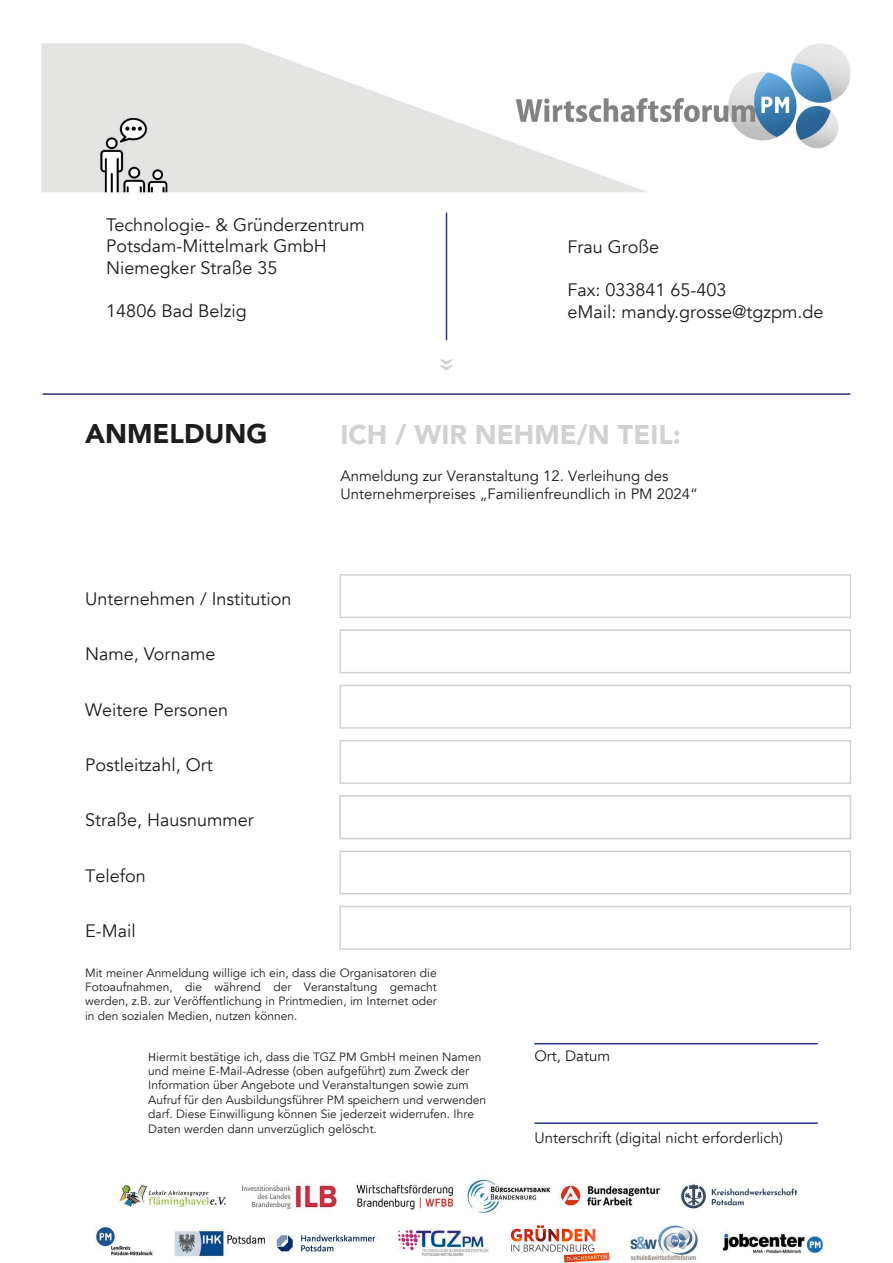
<style>
.page{position:relative;width:893px;height:1263px;background:#fff}
.page>*{position:absolute;margin:0;border:0;box-sizing:border-box;transform-origin:0 0}
.t1{font:900 27px "Avenir";color:#d1d1d1}
.t2{font:900 27px "Avenir";color:#1d1d1b}
.t3{font:18px/21.6px "Avenir";color:#1d1d1b}
.t4{font:15px/18px "Avenir";color:#1d1d1b}
.t5{font:12px/14.4px "Avenir";color:#1d1d1b;text-align:justify}
.s1{font-family:"Imprima"}
</style>
<div class="page">
<img style="left:41px;top:43px;width:811px;height:1002px">
<hr style="left:446px;top:213px;width:1px;height:127px;background:#283583">
<hr style="left:43px;top:393px;width:807px;height:2px;background:#283583">
<hr style="left:534px;top:1122px;width:284px;height:2px;background:#283583">
<hr style="left:534px;top:1043px;width:284px;height:1px;background:#283583">
<svg style="left:440px;top:359px;width:13px;height:11px"></svg>
<div style="left:339px;top:574px;width:512px;height:44px;background:#fff;border:2px solid #d1d1d1"></div>
<div style="left:339px;top:629px;width:512px;height:44px;background:#fff;border:2px solid #d1d1d1"></div>
<div style="left:339px;top:685px;width:512px;height:44px;background:#fff;border:2px solid #d1d1d1"></div>
<div style="left:339px;top:740px;width:512px;height:44px;background:#fff;border:2px solid #d1d1d1"></div>
<div style="left:339px;top:850px;width:512px;height:44px;background:#fff;border:2px solid #d1d1d1"></div>
<div style="left:339px;top:906px;width:512px;height:44px;background:#fff;border:2px solid #d1d1d1"></div>
<div style="left:339px;top:795px;width:512px;height:44px;background:#fff;border:2px solid #d1d1d1"></div>
<img style="left:95px;top:1178px;width:729px;height:85px">
<h2 class="t3" style="left:106px;top:214px;width:260px">Technologie- &amp; Gründerzentrum<br>Potsdam-Mittelmark GmbH<br>Niemegker Straße 35</h2>
<h2 class="t3" style="left:106px;top:300px;width:142px">14806 Bad Belzig</h2>
<p class="t3" style="left:567px;top:236px;width:93px">Frau Große</p>
<p class="t3" style="left:567px;top:279px;width:258px">Fax: 033841 65-403<br>eMail: mandy.grosse@tgzpm.de</p>
<p class="t2" style="left:85px;top:410px;width:184px">ANMELDUNG</p>
<h2 class="t3" style="left:85px;top:588px;width:208px">Unternehmen / Institution</h2>
<h2 class="t3" style="left:85px;top:644px;width:132px">Name, Vorname</h2>
<h2 class="t3" style="left:85px;top:699px;width:144px">Weitere Personen</h2>
<h2 class="t3" style="left:85px;top:754px;width:129px">Postleitzahl, Ort</h2>
<h2 class="t3" style="left:85px;top:809px;width:170px">Straße, Hausnummer</h2>
<h2 class="t3" style="left:85px;top:865px;width:62px">Telefon</h2>
<h1 class="t1" style="left:340px;top:411px;width:342px">ICH / WIR NEHME/N TEIL:</h1>
<p class="t4" style="left:340px;top:467px;width:359px">Anmeldung zur Veranstaltung 12. Verleihung des<br>Unternehmerpreises „Familienfreundlich in PM 2024“</p>
<h2 class="t3" style="left:85px;top:920px;width:52px">E-Mail</h2>
<p class="t5" style="left:85px;top:965px;width:353px">Mit meiner Anmeldung willige ich ein, dass die Organisatoren die Fotoaufnahmen, die während der Veranstaltung gemacht werden, z.B. zur Veröffentlichung in Printmedien, im Internet oder in den sozialen Medien, nutzen können.</p>
<p class="t5" style="left:148px;top:1049px;width:339px;text-align:left"><span class="s1">H</span>iermit bestätige ich, dass die TGZ PM GmbH meinen Namen und meine E-Mail-Adresse (oben aufgeführt) zum Zweck der Information über Angebote und Veranstaltungen sowie zum Aufruf für den Ausbildungsführer PM speichern und verwenden darf. Diese Einwilligung können Sie jederzeit widerrufen. Ihre Daten werden dann unverzüglich gelöscht.</p>
<p class="t4" style="left:534px;top:1047px;width:77px">Ort, Datum</p>
<p class="t4" style="left:534px;top:1129px;width:250px">Unterschrift (digital nicht erforderlich)</p>
</div>
